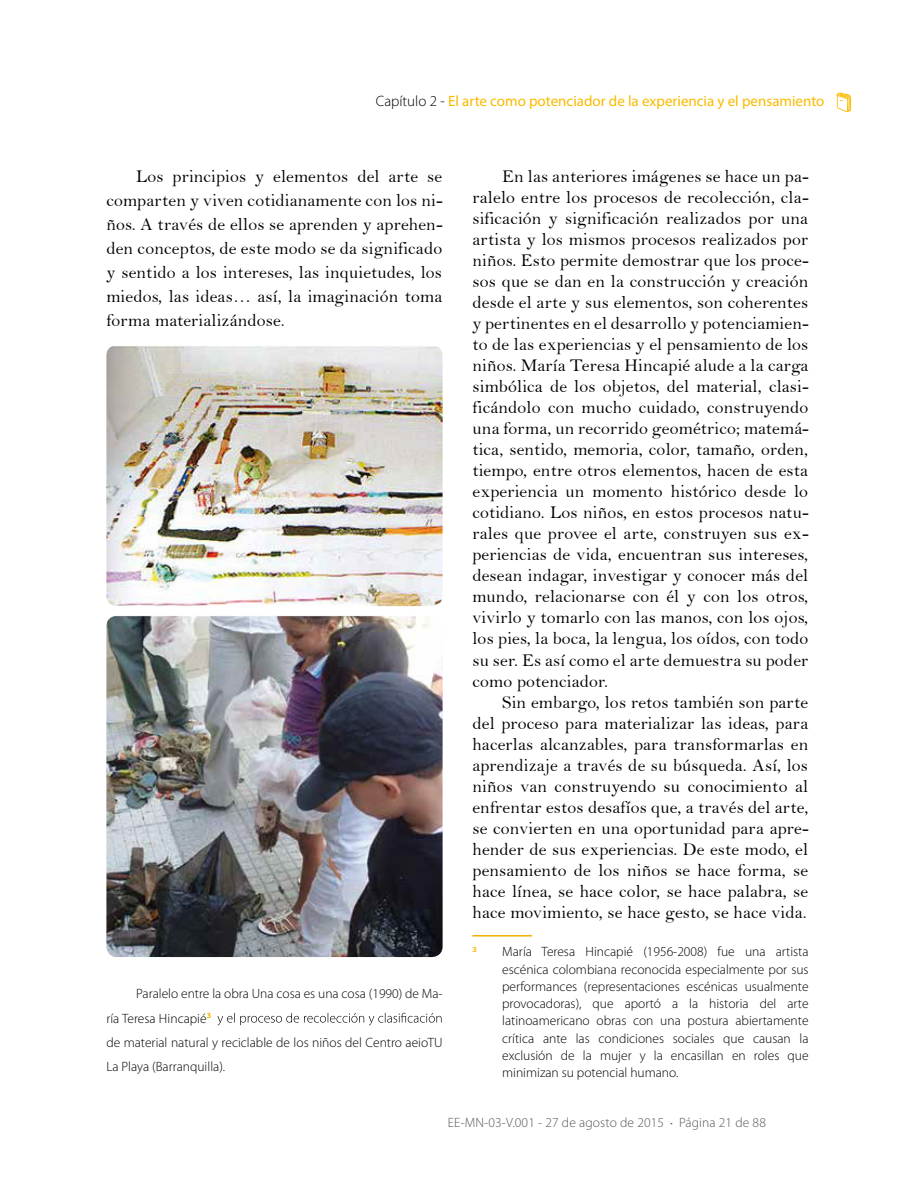
<style>
.page{position:relative;width:915px;height:1191px;background:#fff}
.page>*{position:absolute;margin:0;border:0;box-sizing:border-box;transform-origin:0 0}
.t1{font:18px/21px "Bell";letter-spacing:.01em;color:#000;text-align:justify}
.t2{font:15px "Myriad Pro";color:#fbba00}
.t3{font:300 13.5px/17.2px "Myriad Pro";color:#000}
.t4{font:300 13.5px "Myriad Pro";letter-spacing:.01em;color:#575756}
.t5{font:700 7.8px "Myriad Pro";color:#fbba00}
.s1{font-weight:300;color:#000}
.s2{font-size:9px}
</style>
<div class="page">
<svg style="left:217px;top:1012px;width:224px;height:13px"></svg>
<img style="left:106px;top:345px;width:336px;height:261px">
<img style="left:106px;top:615px;width:336px;height:342px">
<hr style="left:472px;top:935px;width:59px;height:1px;background:#f4af00">
<svg style="left:836px;top:93px;width:14px;height:19px"></svg>
<p class="t2" style="left:376px;top:92px;width:450px"><span class="s1">Capítulo 2 -</span> El arte como potenciador de la experiencia y el pensamiento</p>
<p class="t1" style="left:106px;top:164px;width:337px;line-height:24px;text-indent:30px">Los principios y elementos del arte se comparten y viven cotidianamente con los ni&shy;ños. A través de ellos se aprenden y aprehen&shy;den conceptos, de este modo se da significado y sentido a los intereses, las inquietudes, los miedos, las ideas… así, la imaginación toma forma materializándose.</p>
<p class="t3" style="left:106px;top:981px;width:337px;line-height:24px;text-indent:30px">Paralelo entre la obra Una cosa es una cosa (1990) de Ma&shy;ría Teresa Hincapié<sup>3<br></sup>de material natural y reciclable de los niños del Centro aeioTU La Playa (Barranquilla).</p>
<p class="t1" style="left:472px;top:166px;width:338px;text-indent:30px">En las anteriores imágenes se hace un pa&shy;ralelo entre los procesos de recolección, cla&shy;sificación y significación realizados por una artista y los mismos procesos realizados por niños. Esto permite demostrar que los proce&shy;sos que se dan en la construcción y creación desde el arte y sus elementos, son coherentes y pertinentes en el desarrollo y potenciamien&shy;to de las experiencias y el pensamiento de los niños. María Teresa Hincapié alude a la carga simbólica de los objetos, del material, clasi&shy;ficándolo con mucho cuidado, construyendo una forma, un recorrido geométrico; matemá&shy;tica, sentido, memoria, color, tamaño, orden, tiempo, entre otros elementos, hacen de esta experiencia un momento histórico desde lo cotidiano. Los niños, en estos procesos natu&shy;rales que provee el arte, construyen sus ex&shy;periencias de vida, encuentran sus intereses, desean indagar, investigar y conocer más del mundo, relacionarse con él y con los otros, vivirlo y tomarlo con las manos, con los ojos, los pies, la boca, la lengua, los oídos, con todo su ser. Es así como el arte demuestra su poder como potenciador.</p>
<p class="t1" style="left:472px;top:691px;width:337px;text-indent:30px">Sin embargo, los retos también son parte del proceso para materializar las ideas, para hacerlas alcanzables, para transformarlas en aprendizaje a través de su búsqueda. Así, los niños van construyendo su conocimiento al enfrentar estos desafíos que, a través del arte, se convierten en una oportunidad para apre&shy;hender de sus experiencias. De este modo, el pensamiento de los niños se hace forma, se hace línea, se hace color, se hace palabra, se hace movimiento, se hace gesto, se hace vida.</p>
<p class="t5" style="left:472px;top:944px;width:6px">3</p>
<p class="t3" style="left:502px;top:943px;width:308px;text-align:justify">María Teresa Hincapié (1956-2008) fue una artista escénica colombiana reconocida especialmente por sus performances (representaciones escénicas usualmente provocadoras), que aportó a la historia del arte latinoamericano obras con una postura abiertamente crítica ante las condiciones sociales que causan la exclusión de la mujer y la encasillan en roles que minimizan su potencial humano.</p>
<p class="t4" style="left:447px;top:1114px;width:319px">EE-MN-03-V.001 - 27 de agosto de 2015 <span class="s2">•</span> Página 21 de 88</p>
</div>
